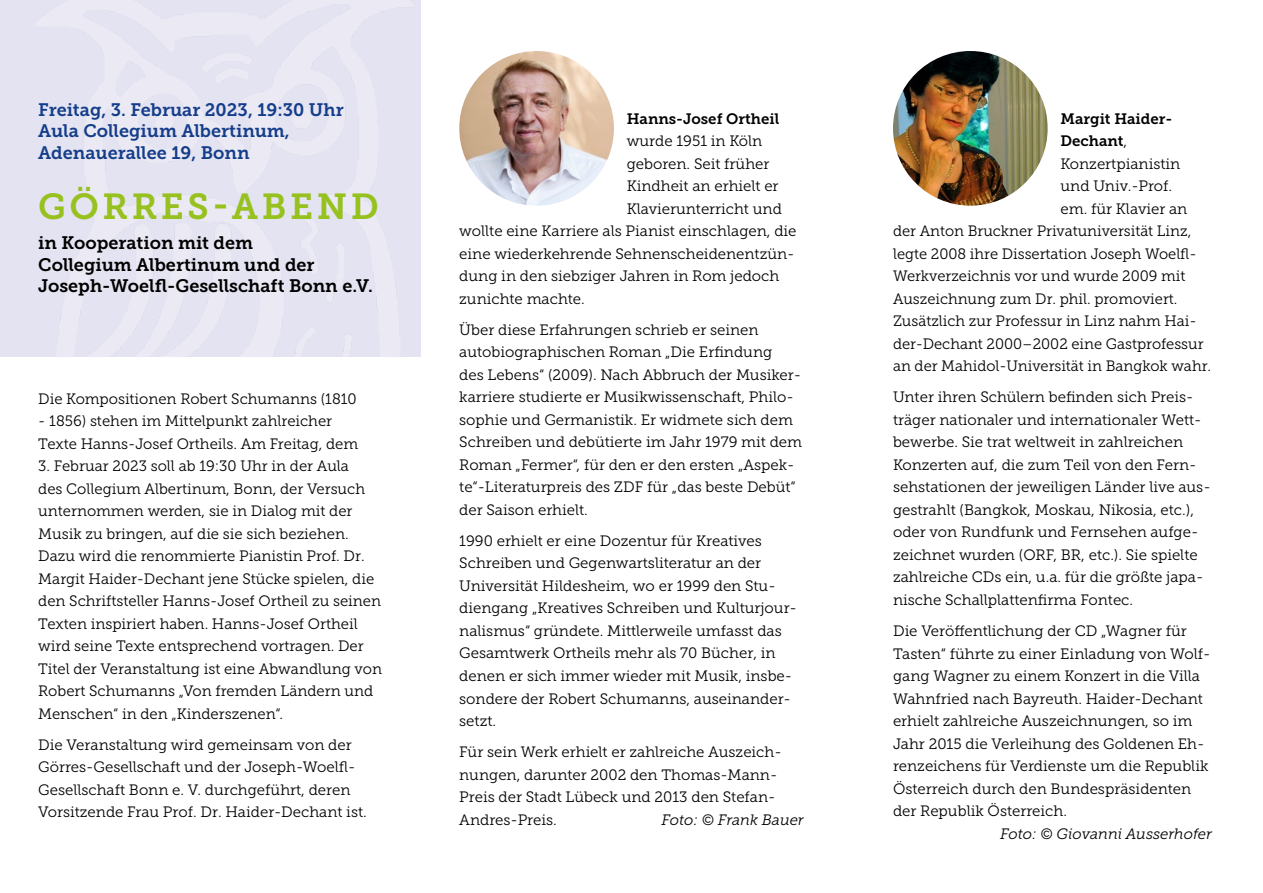
<style>
.page{position:relative;width:1263px;height:893px;background:#fff}
.page>*{position:absolute;margin:0;border:0;box-sizing:border-box;transform-origin:0 0}
.t1{font:36px "Museo Slab 700";letter-spacing:.1em;color:#97c11f}
.t2{font:18px/21.6px "Museo Slab 700";color:#000}
.t3{font:18px/21.6px "Museo Slab 700";color:#143d8a}
.t4{font:15px/22.5px "Museo Slab 300";color:#000}
.t5{font:italic 15px "Museo Slab 300";letter-spacing:-.005em;color:#000}
.t6{font:15px/22.5px "Museo Slab 700";color:#000}
.s1{font-family:"Museo Slab 300"}
</style>
<div class="page">
<div style="left:0;top:0;width:413px;height:356px;background:#e4e3f1"></div>
<img style="left:893px;top:51px;width:155px;height:155px;border-radius:77px">
<img style="left:459px;top:51px;width:155px;height:155px;border-radius:77px">
<p class="t3" style="left:38px;top:99px;width:307px">Freitag, 3. Februar 2023, 19:30 Uhr<br>Aula Collegium Albertinum,<br>Adenauerallee 19, Bonn</p>
<h1 class="t1" style="left:38px;top:186px;width:342px">GÖRRES-ABEND</h1>
<p class="t2" style="left:38px;top:232px;width:336px">in Kooperation mit dem<br>Collegium Albertinum und der<br>Joseph-Woelfl-Gesellschaft Bonn e.V.</p>
<p class="t4" style="left:38px;top:387px;width:320px">Die Kompositionen Robert Schumanns (1810</p>
<p class="t4" style="left:38px;top:410px;width:322px">- 1856) stehen im Mittelpunkt zahlreicher<br>Texte Hanns-Josef Ortheils. Am Freitag, dem</p>
<p class="t4" style="left:38px;top:455px;width:345px">3. Februar 2023 soll ab 19:30 Uhr in der Aula<br>des Collegium Albertinum, Bonn, der Versuch unternommen werden, sie in Dialog mit der Musik zu bringen, auf die sie sich beziehen.<br>Dazu wird die renommierte Pianistin Prof. Dr.<br>Margit Haider-Dechant jene Stücke spielen, die den Schriftsteller Hanns-Josef Ortheil zu seinen Texten inspiriert haben. Hanns-Josef Ortheil wird seine Texte entsprechend vortragen. Der Titel der Veranstaltung ist eine Abwandlung von Robert Schumanns „Von fremden Ländern und Menschen“ in den „Kinderszenen“.</p>
<p class="t4" style="left:38px;top:733px;width:330px">Die Veranstaltung wird gemeinsam von der Görres-Gesellschaft und der Joseph-Woelfl-Gesellschaft Bonn e. V. durchgeführt, deren Vorsitzende Frau Prof. Dr. Haider-Dechant ist.</p>
<p class="t6" style="left:627px;top:108px;width:154px">Hanns-Josef Ortheil</p>
<p class="t4" style="left:627px;top:130px;width:137px">wurde 1951 in Köln</p>
<p class="t4" style="left:627px;top:153px;width:144px">geboren. Seit früher</p>
<p class="t4" style="left:627px;top:175px;width:153px">Kindheit an erhielt er</p>
<p class="t4" style="left:627px;top:198px;width:157px">Klavierunterricht und</p>
<p class="t4" style="left:459px;top:220px;width:339px">wollte eine Karriere als Pianist einschlagen, die</p>
<p class="t4" style="left:459px;top:243px;width:337px">eine wiederkehrende Sehnenscheidenentzün-</p>
<p class="t4" style="left:459px;top:265px;width:322px">dung in den siebziger Jahren in Rom jedoch</p>
<p class="t4" style="left:459px;top:288px;width:127px">zunichte machte.</p>
<p class="t4" style="left:459px;top:319px;width:344px">Über diese Erfahrungen schrieb er seinen autobiographischen Roman „Die Erfindung<br>des Lebens“ (2009). Nach Abbruch der Musiker&shy;karriere studierte er Musikwissenschaft, Philo&shy;sophie und Germanistik. Er widmete sich dem Schreiben und debütierte im Jahr 1979 mit dem Roman „Fermer“, für den er den ersten „Aspek&shy;te“-Literaturpreis des ZDF für „das beste Debüt“ der Saison erhielt.</p>
<p class="t4" style="left:459px;top:530px;width:339px">1990 erhielt er eine Dozentur für Kreatives Schreiben und Gegenwartsliteratur an der Universität Hildesheim, wo er 1999 den Stu&shy;diengang „Kreatives Schreiben und Kulturjour&shy;nalismus“ gründete. Mittlerweile umfasst das Gesamtwerk Ortheils mehr als 70 Bücher, in denen er sich immer wieder mit Musik, insbe&shy;sondere der Robert Schumanns, auseinander&shy;setzt.</p>
<p class="t4" style="left:459px;top:741px;width:324px">Für sein Werk erhielt er zahlreiche Auszeich&shy;nungen, darunter 2002 den Thomas-Mann-Preis der Stadt Lübeck und 2013 den Stefan-Andres-Preis.</p>
<p class="t5" style="left:662px;top:811px;width:144px">Foto: © Frank Bauer</p>
<p class="t6" style="left:1060px;top:108px;width:114px">Margit Haider-<br>Dechant<span class="s1">,</span></p>
<p class="t4" style="left:1060px;top:153px;width:121px">Konzertpianistin</p>
<p class="t4" style="left:1060px;top:175px;width:113px">und Univ.-Prof.</p>
<p class="t4" style="left:1060px;top:198px;width:128px">em. für Klavier an</p>
<p class="t4" style="left:893px;top:220px;width:300px">der Anton Bruckner Privatuniversität Linz,</p>
<p class="t4" style="left:893px;top:243px;width:305px">legte 2008 ihre Dissertation Joseph Woelfl-</p>
<p class="t4" style="left:893px;top:265px;width:294px">Werkverzeichnis vor und wurde 2009 mit</p>
<p class="t4" style="left:893px;top:288px;width:286px">Auszeichnung zum Dr. phil. promoviert.</p>
<p class="t4" style="left:893px;top:310px;width:305px">Zusätzlich zur Professur in Linz nahm Hai-</p>
<p class="t4" style="left:893px;top:333px;width:312px">der-Dechant 2000–2002 eine Gastprofessur</p>
<p class="t4" style="left:893px;top:355px;width:320px">an der Mahidol-Universität in Bangkok wahr.</p>
<p class="t4" style="left:893px;top:386px;width:319px">Unter ihren Schülern befinden sich Preis&shy;träger nationaler und internationaler Wett&shy;bewerbe. Sie trat weltweit in zahlreichen Konzerten auf, die zum Teil von den Fern&shy;sehstationen der jeweiligen Länder live aus&shy;gestrahlt (Bangkok, Moskau, Nikosia, etc.), oder von Rundfunk und Fernsehen aufge&shy;zeichnet wurden (ORF, BR, etc.). Sie spielte zahlreiche CDs ein, u.a. für die größte japa&shy;nische Schallplattenfirma Fontec.</p>
<p class="t4" style="left:893px;top:620px;width:319px">Die Veröffentlichung der CD „Wagner für Tasten“ führte zu einer Einladung von Wolf&shy;gang Wagner zu einem Konzert in die Villa Wahnfried nach Bayreuth. Haider-Dechant erhielt zahlreiche Auszeichnungen, so im Jahr 2015 die Verleihung des Goldenen Eh&shy;renzeichens für Verdienste um die Republik Österreich durch den Bundespräsidenten der Republik Österreich.</p>
<p class="t5" style="left:1000px;top:825px;width:213px">Foto: © Giovanni Ausserhofer</p>
</div>
